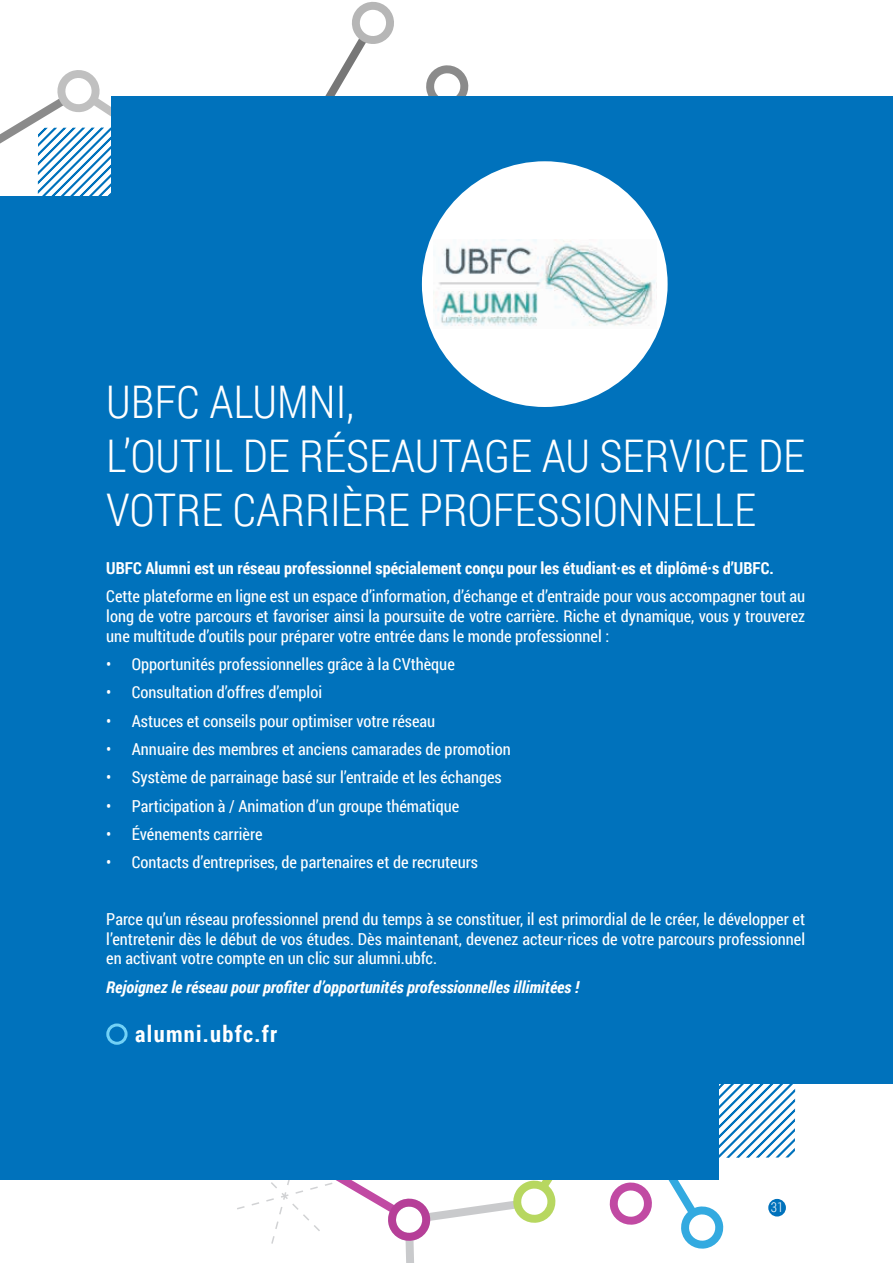
<style>
.page{position:relative;width:893px;height:1263px;background:#fff}
.page>*{position:absolute;margin:0;border:0;box-sizing:border-box;transform-origin:0 0}
.t1{font:300 45px/54px "Roboto Condensed";color:#fff}
.t2{font:700 22.5px "Roboto Condensed";letter-spacing:.06em;color:#fff}
.t3{font:16.5px/19.8px "Roboto Condensed";color:#fff;text-align:justify}
.t4{font:700 16.5px "Roboto Condensed";color:#fff}
.t5{font:italic 700 16.5px "Roboto Condensed";color:#fff}
.t6{font:300 13.5px "Roboto Condensed";color:#fff}
</style>
<div class="page">
<div style="left:0;top:196px;width:719px;height:983px;background:#0072bc"></div>
<div style="left:111px;top:96px;width:782px;height:988px;background:#0072bc"></div>
<svg style="left:235px;top:1084px;width:561px;height:179px"></svg>
<svg style="left:0;top:2px;width:667px;height:405px"></svg>
<div style="left:106px;top:1023px;width:22px;height:22px;border:3px solid #72d1f6;border-radius:50%"></div>
<div style="left:422px;top:161px;width:246px;height:246px;background:#fff;border-radius:50%"></div>
<img style="left:433px;top:239px;width:222px;height:87px">
<div style="left:768px;top:1199px;width:18px;height:17px;background:#0072bc;border-radius:50%"></div>
<h1 class="t1" style="left:106px;top:373px;width:700px">UBFC ALUMNI,<br>L’OUTIL DE RÉSEAUTAGE AU SERVICE DE<br>VOTRE CARRIÈRE PROFESSIONNELLE</h1>
<p class="t4" style="left:106px;top:556px;width:669px">UBFC Alumni est un réseau professionnel spécialement conçu pour les étudiant·es et diplômé·s d’UBFC.</p>
<p class="t3" style="left:106px;top:586px;width:700px">Cette plateforme en ligne est un espace d’information, d’échange et d’entraide pour vous accompagner tout au long de votre parcours et favoriser ainsi la poursuite de votre carrière. Riche et dynamique, vous y trouverez une multitude d’outils pour préparer votre entrée dans le monde professionnel :</p>
<p class="t3" style="left:106px;top:654px;width:350px">• Opportunités professionnelles grâce à la CVthèque</p>
<p class="t3" style="left:106px;top:682px;width:217px">• Consultation d’offres d’emploi</p>
<p class="t3" style="left:106px;top:710px;width:331px">• Astuces et conseils pour optimiser votre réseau</p>
<p class="t3" style="left:106px;top:739px;width:406px">• Annuaire des membres et anciens camarades de promotion</p>
<p class="t3" style="left:106px;top:767px;width:397px">• Système de parrainage basé sur l’entraide et les échanges</p>
<p class="t3" style="left:106px;top:795px;width:354px">• Participation à / Animation d’un groupe thématique</p>
<p class="t3" style="left:106px;top:823px;width:158px">• Événements carrière</p>
<p class="t3" style="left:106px;top:852px;width:373px">• Contacts d’entreprises, de partenaires et de recruteurs</p>
<p class="t3" style="left:106px;top:908px;width:700px">Parce qu’un réseau professionnel prend du temps à se constituer, il est primordial de le créer, le développer et l’entretenir dès le début de vos études. Dès maintenant, devenez acteur·rices de votre parcours professionnel en activant votre compte en un clic sur alumni.ubfc.</p>
<p class="t5" style="left:106px;top:975px;width:474px">Rejoignez le réseau pour profiter d’opportunités professionnelles illimitées !</p>
<h2 class="t2" style="left:135px;top:1018px;width:144px">alumni.ubfc.fr</h2>
<p class="t6" style="left:771px;top:1198px;width:14px">31</p>
</div>
